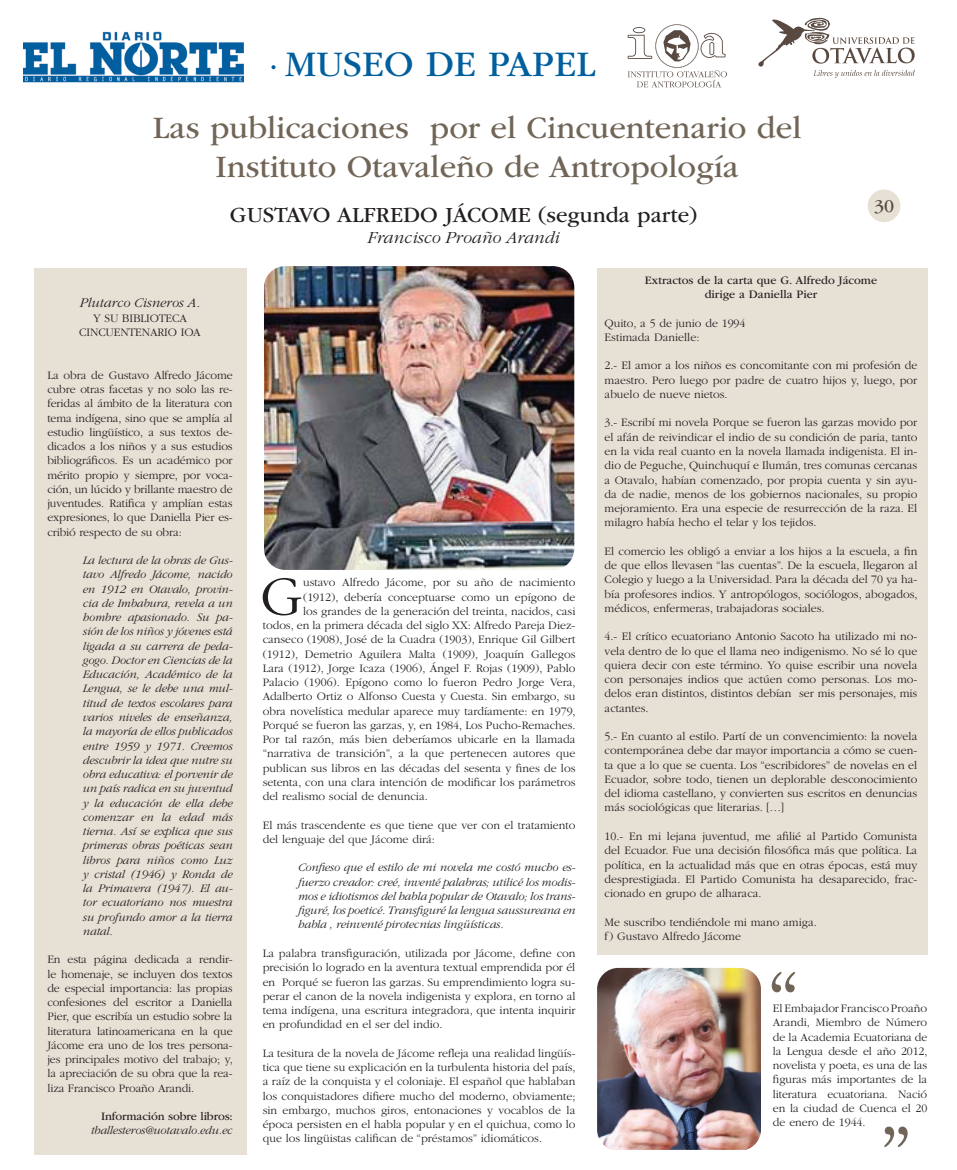
<style>
.page{position:relative;width:957px;height:1170px;background:#fff}
.page>*{position:absolute;margin:0;border:0;box-sizing:border-box;transform-origin:0 0}
.t1{font:80px "ITC Garamond Std";color:#716557}
.t2{font:300 57.62px "ITC Garamond Std";color:#231f20}
.t3{font:37.5px "ITC Garamond Std";color:#015f9e}
.t4{font:32.5px/39px "ITC Garamond Std";color:#716557;text-align:center}
.t5{font:22.5px "ITC Garamond Std";color:#231f20}
.t6{font:18.75px "ITC Garamond Std";color:#594a41}
.t7{font:italic 300 17.5px "ITC Garamond Std";color:#231f20}
.t8{font:italic 300 13.75px "ITC Garamond Std";color:#231f20}
.t9{font:300 11.88px/14.2px "ITC Garamond Std";color:#231f20;text-align:justify}
.t10{font:italic 300 11.88px/14.2px "ITC Garamond Std";letter-spacing:-.01em;color:#231f20;text-align:justify}
.t11{font:11.88px/14.2px "ITC Garamond Std";color:#231f20;text-align:center}
</style>
<div class="page">
<div style="left:597px;top:268px;width:330px;height:686px;background:#e6e0d5"></div>
<div style="left:35px;top:268px;width:212px;height:886px;background:#e6e0d5"></div>
<svg style="left:627px;top:24px;width:100px;height:63px"></svg>
<svg style="left:758px;top:18px;width:156px;height:60px"></svg>
<img style="left:24px;top:31px;width:219px;height:52px">
<svg style="left:271px;top:65px;width:4px;height:4px"></svg>
<div style="left:867px;top:189px;width:33px;height:33px;background:#e6e0d5;border-radius:50%"></div>
<img style="left:264px;top:266px;width:310px;height:304px">
<img style="left:597px;top:967px;width:164px;height:182px">
<h3 class="t3" style="left:285px;top:44px;width:312px">MUSEO DE PAPEL</h3>
<h3 class="t4" style="left:153px;top:109px;width:650px">Las publicaciones por el Cincuentenario del<br>Instituto Otavaleño de Antropología</h3>
<h3 class="t6" style="left:874px;top:196px;width:21px">30</h3>
<h3 class="t5" style="left:230px;top:202px;width:469px">GUSTAVO ALFREDO JÁCOME (segunda parte)</h3>
<h3 class="t7" style="left:368px;top:228px;width:194px">Francisco Proaño Arandi</h3>
<p class="t11" style="left:645px;top:273px;width:234px">Extractos de la carta que G. Alfredo Jácome dirige a Daniella Pier</p>
<p class="t9" style="left:604px;top:316px;width:142px">Quito, a 5 de junio de 1994<br>Estimada Danielle:</p>
<p class="t9" style="left:604px;top:359px;width:314px">2.- El amor a los niños es concomitante con mi profesión de maestro. Pero luego por padre de cuatro hijos y, luego, por abuelo de nueve nietos.</p>
<p class="t9" style="left:604px;top:416px;width:314px">3.- Escribí mi novela Porque se fueron las garzas movido por el afán de reivindicar el indio de su condición de paria, tanto en la vida real cuanto en la novela llamada indigenista. El in&shy;dio de Peguche, Quinchuquí e Ilumán, tres comunas cercanas a Otavalo, habían comenzado, por propia cuenta y sin ayu&shy;da de nadie, menos de los gobiernos nacionales, su propio mejoramiento. Era una especie de resurrección de la raza. El milagro había hecho el telar y los tejidos.</p>
<p class="t9" style="left:604px;top:544px;width:314px">El comercio les obligó a enviar a los hijos a la escuela, a fin de que ellos llevasen “las cuentas”. De la escuela, llegaron al Colegio y luego a la Universidad. Para la década del 70 ya ha&shy;bía profesores indios. Y antropólogos, sociólogos, abogados, médicos, enfermeras, trabajadoras sociales.</p>
<p class="t9" style="left:604px;top:629px;width:314px">4.- El crítico ecuatoriano Antonio Sacoto ha utilizado mi no&shy;vela dentro de lo que el llama neo indigenismo. No sé lo que quiera decir con este término. Yo quise escribir una novela con personajes indios que actúen como personas. Los mo&shy;delos eran distintos, distintos debían ser mis personajes, mis actantes.</p>
<p class="t9" style="left:604px;top:729px;width:314px">5.- En cuanto al estilo. Partí de un convencimiento: la novela contemporánea debe dar mayor importancia a cómo se cuen&shy;ta que a lo que se cuenta. Los “escribidores” de novelas en el Ecuador, sobre todo, tienen un deplorable desconocimiento del idioma castellano, y convierten sus escritos en denuncias más sociológicas que literarias. […]</p>
<p class="t9" style="left:604px;top:829px;width:314px">10.- En mi lejana juventud, me afilié al Partido Comunista del Ecuador. Fue una decisión filosófica más que política. La política, en la actualidad más que en otras épocas, está muy desprestigiada. El Partido Comunista ha desaparecido, frac&shy;cionado en grupo de alharaca.</p>
<p class="t9" style="left:604px;top:914px;width:214px">Me suscribo tendiéndole mi mano amiga. f) Gustavo Alfredo Jácome</p>
<h1 class="t1" style="left:767px;top:957px;width:34px">“</h1>
<p class="t8" style="left:80px;top:295px;width:122px">Plutarco Cisneros A.</p>
<p class="t9" style="left:79px;top:311px;width:123px;text-align:center">Y SU BIBLIOTECA<br>CINCUENTENARIO IOA</p>
<p class="t9" style="left:47px;top:368px;width:187px">La obra de Gustavo Alfredo Jácome cubre otras facetas y no solo las re&shy;feridas al ámbito de la literatura con tema indígena, sino que se amplía al estudio lingüístico, a sus textos de&shy;dicados a los niños y a sus estudios bibliográficos. Es un académico por mérito propio y siempre, por voca&shy;ción, un lúcido y brillante maestro de juventudes. Ratifica y amplían estas expresiones, lo que Daniella Pier es&shy;cribió respecto de su obra:</p>
<p class="t10" style="left:83px;top:553px;width:151px">La lectura de la obras de Gus&shy;tavo Alfredo Jácome, nacido en 1912 en Otavalo, provin&shy;cia de Imbabura, revela a un hombre apasionado. Su pa&shy;sión de los niños y jóvenes está ligada a su carrera de peda&shy;gogo. Doctor en Ciencias de la Educación, Académico de la Lengua, se le debe una mul&shy;titud de textos escolares para varios niveles de enseñanza, la mayoría de ellos publicados entre 1959 y 1971. Creemos descubrir la idea que nutre su obra educativa: el porvenir de un país radica en su juventud y la educación de ella debe comenzar en la edad más tierna. Así se explica que sus primeras obras poéticas sean libros para niños como Luz y cristal (1946) y Ronda de la Primavera (1947). El au&shy;tor ecuatoriano nos muestra su profundo amor a la tierra natal.</p>
<p class="t9" style="left:47px;top:952px;width:187px">En esta página dedicada a rendir&shy;le homenaje, se incluyen dos textos de especial importancia: las propias confesiones del escritor a Daniella Pier, que escribía un estudio sobre la literatura latinoamericana en la que Jácome era uno de los tres persona&shy;jes principales motivo del trabajo; y, la apreciación de su obra que la rea&shy;liza Francisco Proaño Arandi.</p>
<p class="t11" style="left:101px;top:1109px;width:133px">Información sobre libros:</p>
<p class="t10" style="left:91px;top:1123px;width:143px">tballesteros@uotavalo.edu.ec</p>
<h2 class="t2" style="left:260px;top:565px;width:44px">G</h2>
<p class="t9" style="left:303px;top:575px;width:274px">ustavo Alfredo Jácome, por su año de nacimiento</p>
<p class="t9" style="left:303px;top:589px;width:274px">(1912), debería conceptuarse como un epígono de</p>
<p class="t9" style="left:303px;top:604px;width:274px">los grandes de la generación del treinta, nacidos, casi</p>
<p class="t9" style="left:263px;top:618px;width:314px">todos, en la primera década del siglo XX: Alfredo Pareja Diez-</p>
<p class="t9" style="left:263px;top:632px;width:314px">canseco (1908), José de la Cuadra (1903), Enrique Gil Gilbert</p>
<p class="t9" style="left:263px;top:646px;width:314px">(1912), Demetrio Aguilera Malta (1909), Joaquín Gallegos</p>
<p class="t9" style="left:263px;top:661px;width:314px">Lara (1912), Jorge Icaza (1906), Ángel F. Rojas (1909), Pablo</p>
<p class="t9" style="left:263px;top:675px;width:314px">Palacio (1906). Epígono como lo fueron Pedro Jorge Vera,</p>
<p class="t9" style="left:263px;top:689px;width:314px">Adalberto Ortiz o Alfonso Cuesta y Cuesta. Sin embargo, su</p>
<p class="t9" style="left:263px;top:703px;width:314px">obra novelística medular aparece muy tardíamente: en 1979,</p>
<p class="t9" style="left:263px;top:718px;width:314px">Porqué se fueron las garzas, y, en 1984, Los Pucho-Remaches.</p>
<p class="t9" style="left:263px;top:732px;width:314px">Por tal razón, más bien deberíamos ubicarle en la llamada</p>
<p class="t9" style="left:263px;top:746px;width:314px">“narrativa de transición”, a la que pertenecen autores que</p>
<p class="t9" style="left:263px;top:760px;width:314px">publican sus libros en las décadas del sesenta y fines de los</p>
<p class="t9" style="left:263px;top:775px;width:314px">setenta, con una clara intención de modificar los parámetros</p>
<p class="t9" style="left:263px;top:789px;width:167px">del realismo social de denuncia.</p>
<p class="t9" style="left:263px;top:817px;width:314px">El más trascendente es que tiene que ver con el tratamiento del lenguaje del que Jácome dirá:</p>
<p class="t10" style="left:298px;top:860px;width:279px">Confieso que el estilo de mi novela me costó mucho es&shy;fuerzo creador: creé, inventé palabras; utilicé los modis&shy;mos e idiotismos del habla popular de Otavalo; los trans&shy;figuré, los poeticé. Transfiguré la lengua saussureana en habla , reinventé pirotecnias lingüísticas.</p>
<p class="t9" style="left:263px;top:946px;width:314px">La palabra transfiguración, utilizada por Jácome, define con precisión lo logrado en la aventura textual emprendida por él en Porqué se fueron las garzas. Su emprendimiento logra su&shy;perar el canon de la novela indigenista y explora, en torno al tema indígena, una escritura integradora, que intenta inquirir en profundidad en el ser del indio.</p>
<p class="t9" style="left:263px;top:1045px;width:314px">La tesitura de la novela de Jácome refleja una realidad lingüís&shy;tica que tiene su explicación en la turbulenta historia del país, a raíz de la conquista y el coloniaje. El español que hablaban los conquistadores difiere mucho del moderno, obviamente; sin embargo, muchos giros, entonaciones y vocablos de la época persisten en el habla popular y en el quichua, como lo que los lingüistas califican de “préstamos” idiomáticos.</p>
<p class="t9" style="left:773px;top:1001px;width:156px">El Embajador Francisco Proaño Arandi, Miembro de Número de la Academia Ecuatoriana de la Lengua desde el año 2012, novelista y poeta, es una de las figuras más importantes de la literatura ecuatoriana. Nació en la ciudad de Cuenca el 20 de enero de 1944.</p>
<h1 class="t1" style="left:912px;top:1161px;width:34px;rotate:-180deg">“</h1>
</div>
